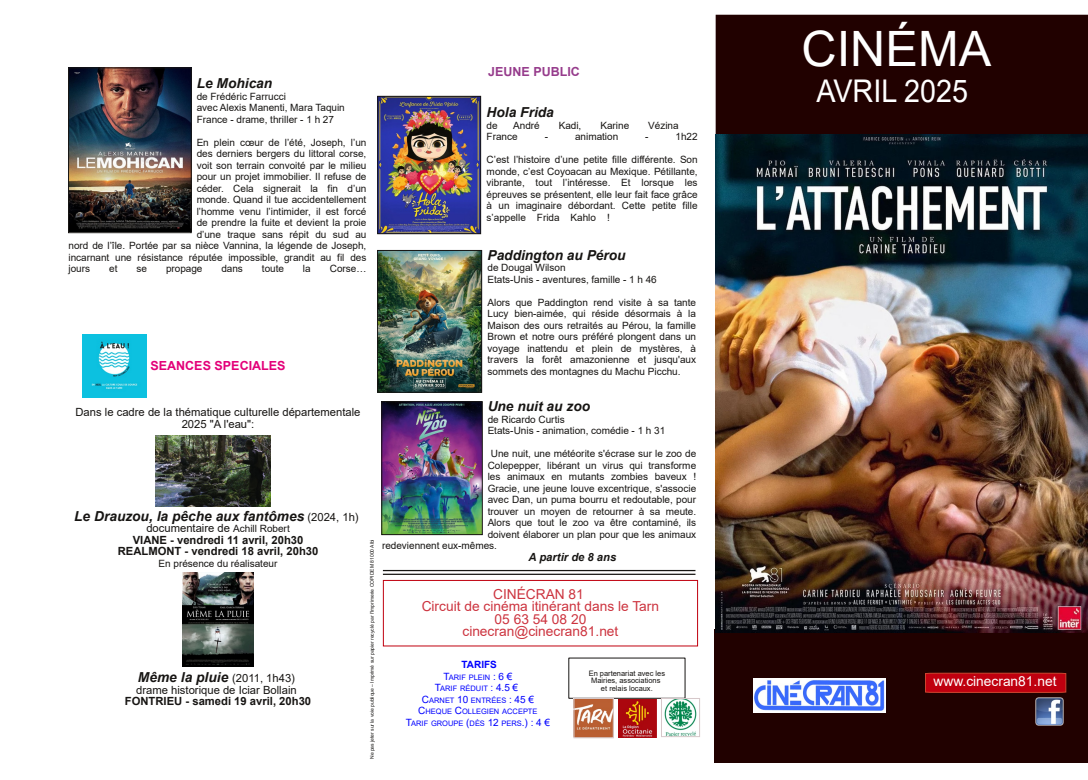
<style>
.page{position:relative;width:1088px;height:780px;background:#fff}
.page>*{position:absolute;margin:0;border:0;box-sizing:border-box;transform-origin:0 0}
.t1{font:48.75px "Arial";color:#fff}
.t2{font:31.25px "Arial";color:#fff;scale:.92 1}
.t3{font:italic 700 13.75px "Arial";color:#171513}
.t4{font:13.75px/12.5px "Arial";color:rgb(192 0 15/.8);text-align:center}
.t5{font:13.75px "Arial";color:#fff}
.t6{font:700 12.5px "Arial";letter-spacing:.005em;color:#e30079}
.t7{font:700 12.5px "Arial";color:#963c8c}
.t8{font:700 11.25px/11.5px "Arial";color:#171513;text-align:center}
.t9{font:11.25px/11.5px "Arial";color:#171513;text-align:center}
.t10{font:italic 700 11.25px "Arial";color:#171513}
.t11{font:10px/11.5px "Arial";letter-spacing:-.005em;color:#171513}
.t12{font:700 10px "Arial";letter-spacing:.005em;color:#00f}
.t13{font:7.5px/11.5px "Arial";color:#00f;text-align:center}
.t14{font:7.5px/7.1px "Arial";letter-spacing:-.005em;color:#171513;text-align:center}
.t15{font:5px "Arial";letter-spacing:-.005em;color:#171513}
.s1{font-weight:400;font-style:normal;font-size:11.25px}
.s2{font-weight:400}
.s3{font-weight:400;font-size:10px}
.s4{font-size:10px}
</style>
<div class="page">
<div style="left:714px;top:628px;width:374px;height:134px;background:#210100"></div>
<div style="left:716px;top:15px;width:372px;height:120px;background:#210100"></div>
<div style="left:716px;top:15px;width:372px;height:120px;border:1px solid #210100"></div>
<div style="left:383px;top:580px;width:315px;height:66px;border:1px solid #c0000f"></div>
<img style="left:575px;top:700px;width:37px;height:36px">
<div style="left:573px;top:698px;width:41px;height:40px;border:1px solid #d6c7c9"></div>
<img style="left:716px;top:135px;width:372px;height:497px">
<img style="left:753px;top:679px;width:132px;height:33px">
<svg style="left:925px;top:673px;width:141px;height:19px;background:#c00310"></svg>
<img style="left:664px;top:700px;width:33px;height:35px">
<div style="left:661px;top:698px;width:39px;height:39px;border:1px solid #d6c7c9"></div>
<hr style="left:383px;top:570px;width:312px;height:1px;background:#171513">
<hr style="left:383px;top:573px;width:312px;height:2px;background:#171513">
<img style="left:618px;top:699px;width:39px;height:38px">
<img style="left:1035px;top:697px;width:29px;height:28px">
<img style="left:70px;top:70px;width:119px;height:161px">
<div style="left:68px;top:68px;width:123px;height:165px;border:1px solid #171513"></div>
<img style="left:379px;top:98px;width:100px;height:134px">
<div style="left:377px;top:96px;width:104px;height:138px;border:1px solid #171513"></div>
<img style="left:379px;top:252px;width:101px;height:138px">
<div style="left:377px;top:250px;width:105px;height:142px;border:1px solid #171513"></div>
<img style="left:83px;top:334px;width:63px;height:63px">
<img style="left:384px;top:403px;width:96px;height:129px">
<div style="left:382px;top:401px;width:100px;height:133px;border:1px solid #171513"></div>
<img style="left:156px;top:435px;width:115px;height:71px">
<img style="left:182px;top:572px;width:71px;height:94px">
<p class="t7" style="left:488px;top:65px;width:93px">JEUNE PUBLIC</p>
<h3 class="t3" style="left:197px;top:76px;width:77px">Le Mohican</h3>
<p class="t11" style="left:197px;top:91px;width:150px">de Frédéric Farrucci<br>avec Alexis Manenti, Mara Taquin<br>France - drame, thriller - 1 h 27</p>
<p class="t11" style="left:197px;top:137px;width:171px">En plein cœur de l’été, Joseph, l’un</p>
<p class="t11" style="left:197px;top:148px;width:171px">des derniers bergers du littoral corse,</p>
<p class="t11" style="left:197px;top:160px;width:171px">voit son terrain convoité par le milieu</p>
<p class="t11" style="left:197px;top:171px;width:171px">pour un projet immobilier. Il refuse de</p>
<p class="t11" style="left:197px;top:183px;width:171px">céder. Cela signerait la fin d’un</p>
<p class="t11" style="left:197px;top:194px;width:171px">monde. Quand il tue accidentellement</p>
<p class="t11" style="left:197px;top:206px;width:171px">l’homme venu l’intimider, il est forcé</p>
<p class="t11" style="left:197px;top:217px;width:171px">de prendre la fuite et devient la proie</p>
<p class="t11" style="left:197px;top:229px;width:171px">d’une traque sans répit du sud au</p>
<p class="t11" style="left:69px;top:240px;width:299px">nord de l’île. Portée par sa nièce Vannina, la légende de Joseph,</p>
<p class="t11" style="left:69px;top:252px;width:299px">incarnant une résistance réputée impossible, grandit au fil des</p>
<p class="t11" style="left:69px;top:263px;width:23px">jours</p>
<p class="t11" style="left:109px;top:263px;width:10px">et</p>
<p class="t11" style="left:136px;top:263px;width:12px">se</p>
<p class="t11" style="left:166px;top:263px;width:38px">propage</p>
<p class="t11" style="left:221px;top:263px;width:23px">dans</p>
<p class="t11" style="left:262px;top:263px;width:24px">toute</p>
<p class="t11" style="left:303px;top:263px;width:9px">la</p>
<p class="t11" style="left:330px;top:263px;width:38px">Corse…</p>
<h3 class="t3" style="left:487px;top:105px;width:69px">Hola Frida</h3>
<p class="t11" style="left:487px;top:120px;width:13px">de</p>
<p class="t11" style="left:513px;top:120px;width:28px">André</p>
<p class="t11" style="left:559px;top:120px;width:24px">Kadi,</p>
<p class="t11" style="left:600px;top:120px;width:30px">Karine</p>
<p class="t11" style="left:648px;top:120px;width:32px">Vézina</p>
<p class="t11" style="left:487px;top:131px;width:33px">France</p>
<p class="t11" style="left:545px;top:131px;width:5px">-</p>
<p class="t11" style="left:575px;top:131px;width:45px">animation</p>
<p class="t11" style="left:645px;top:131px;width:5px">-</p>
<p class="t11" style="left:676px;top:131px;width:24px">1h22</p>
<p class="t11" style="left:487px;top:154px;width:212px;text-align:justify">C’est l’histoire d’une petite fille différente. Son monde, c’est Coyoacan au Mexique. Pétillante, vibrante, tout l’intéresse. Et lorsque les épreuves se présentent, elle leur fait face grâce à un imaginaire débordant. Cette petite fille s’appelle Frida Kahlo !</p>
<h3 class="t3" style="left:487px;top:247px;width:140px">Paddington au Pérou</h3>
<p class="t11" style="left:487px;top:262px;width:171px">de Dougal Wilson<br>Etats-Unis - aventures, famille - 1 h 46</p>
<p class="t11" style="left:487px;top:296px;width:210px;text-align:justify">Alors que Paddington rend visite à sa tante Lucy bien-aimée, qui réside désormais à la Maison des ours retraités au Pérou, la famille Brown et notre ours préféré plongent dans un voyage inattendu et plein de mystères, à travers la forêt amazonienne et jusqu'aux sommets des montagnes du Machu Picchu.</p>
<p class="t6" style="left:151px;top:359px;width:136px">SEANCES SPECIALES</p>
<p class="t9" style="left:76px;top:406px;width:287px">Dans le cadre de la thématique culturelle départementale<br>2025 "A l'eau":</p>
<h3 class="t3" style="left:488px;top:399px;width:104px">Une nuit au zoo</h3>
<p class="t11" style="left:488px;top:413px;width:179px">de Ricardo Curtis<br>Etats-Unis - animation, comédie - 1 h 31</p>
<p class="t11" style="left:491px;top:448px;width:207px">Une nuit, une météorite s'écrase sur le zoo de</p>
<p class="t11" style="left:488px;top:459px;width:210px">Colepepper, libérant un virus qui transforme</p>
<p class="t11" style="left:488px;top:471px;width:210px">les animaux en mutants zombies baveux !</p>
<p class="t11" style="left:488px;top:482px;width:210px">Gracie, une jeune louve excentrique, s'associe</p>
<p class="t11" style="left:488px;top:494px;width:210px">avec Dan, un puma bourru et redoutable, pour</p>
<p class="t11" style="left:488px;top:505px;width:210px">trouver un moyen de retourner à sa meute.</p>
<p class="t11" style="left:488px;top:517px;width:210px">Alors que tout le zoo va être contaminé, ils</p>
<p class="t11" style="left:488px;top:528px;width:210px">doivent élaborer un plan pour que les animaux</p>
<p class="t11" style="left:382px;top:540px;width:117px">redeviennent eux-mêmes.</p>
<p class="t10" style="left:528px;top:550px;width:89px">A partir de 8 ans</p>
<h3 class="t3" style="left:74px;top:508px;width:286px">Le Drauzou, la pêche aux fantômes <span class="s1">(2024, 1h)</span></h3>
<p class="t8" style="left:118px;top:522px;width:202px"><span class="s2">documentaire de</span> <span class="s3">Achill Robert<br></span>VIANE - vendredi 11 avril, 20h30<br>REALMONT - vendredi 18 avril, 20h30</p>
<p class="t11" style="left:159px;top:557px;width:120px">En présence du réalisateur</p>
<p class="t15" style="left:369px;top:759px;width:221px;rotate:-90deg">Ne pas jeter sur la voie publique – Imprimé sur papier recyclé par l'Imprimerie COPIDEM 81000 Albi</p>
<h3 class="t4" style="left:422px;top:588px;width:239px">CINÉCRAN 81<br>Circuit de cinéma itinérant dans le Tarn<br>05 63 54 08 20 cinecran@cinecran81.net</h3>
<p class="t12" style="left:461px;top:659px;width:37px">TARIFS</p>
<p class="t13" style="left:406px;top:671px;width:146px"><span class="s4">T</span>ARIF PLEIN <span class="s4">: 6 €<br>T</span>ARIF RÉDUIT <span class="s4">: 4.5 €<br>C</span>ARNET <span class="s4">10</span> ENTRÉES <span class="s4">: 45 €<br>C</span>HEQUE <span class="s4">C</span>OLLEGIEN ACCEPTE<br><span class="s4">T</span>ARIF GROUPE <span class="s4">(</span>DÈS <span class="s4">12</span> PERS<span class="s4">.) : 4 €</span></p>
<p class="t14" style="left:589px;top:670px;width:78px">En partenariat avec les<br>Mairies, associations et relais locaux.</p>
<h3 class="t3" style="left:138px;top:670px;width:159px">Même la pluie <span class="s1">(2011, 1h43)</span></h3>
<p class="t9" style="left:136px;top:684px;width:162px">drame historique de Iciar Bollain</p>
<p class="t8" style="left:125px;top:695px;width:188px">FONTRIEU - samedi 19 avril, 20h30</p>
<h1 class="t1" style="left:801px;top:21px;width:191px">CINÉMA</h1>
<h2 class="t2" style="left:816px;top:74px;width:167px">AVRIL 2025</h2>
<h3 class="t5" style="left:933px;top:673px;width:124px">www.cinecran81.net</h3>
</div>
